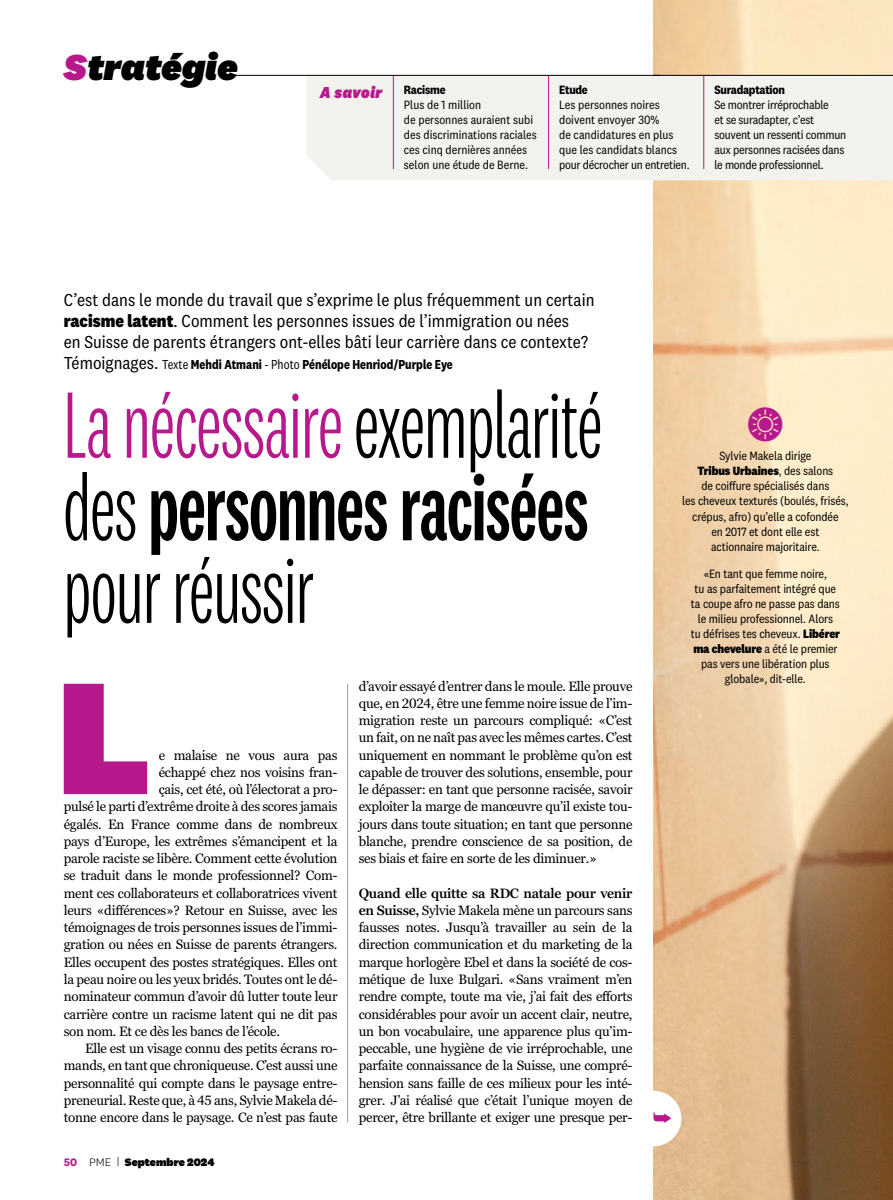
<style>
.page{position:relative;width:893px;height:1200px;background:#fff}
.page>*{position:absolute;margin:0;border:0;box-sizing:border-box;transform-origin:0 0}
._115_Txt_lett3_ouver{font:900 165.15px "National 2";color:#b7198c}
._012_Titre_65_55_ouv{font:500 97.5px/82.5px "National 2 Comp";color:#000;scale:.87 1}
._012_Titre_65_55_ouv-2{font:300 97.5px "National 2 Comp";color:#000;scale:.87 1}
._262_Icones3_x21{font:46.5px "Iconics Four";color:#b7198c}
._601_Strategie_rubri{font:italic 900 37.5px "National 2";color:#000}
._021_Chapeau_12_14_x{font:18px/21px "National 2 Narrow";color:#000}
._270_Asavoir_x09{font:italic 900 16.5px "National 2 Narrow";letter-spacing:.03em;color:#b7198c}
._101_Txt_base_renf_x{font:13.5px/17.2px "Georgia Pro";letter-spacing:-.02em;color:#000;text-align:justify}
._115_Txt_lett3_ouver-2{font:13.5px "Georgia Pro";letter-spacing:-.02em;color:#000}
._021_Chapeau_12_14_x-2{font:700 13.5px "National 2 Narrow";color:#000;scale:.93 1}
._122_Colonne_txt_neg{font:12.45px/15px "National 2 Narrow";letter-spacing:-.01em;color:#000;text-align:center}
._272_Asavoir_txt_x08{font:12.45px/15px "National 2 Narrow";letter-spacing:-.015em;color:#000}
._271_Asavoir_titre_x{font:12.45px/15px "National 2 Narrow";color:#000}
._271_Asavoir_titre_x-2{font:700 12.45px "National 2 Narrow";letter-spacing:-.02em;color:#000}
.t1{font:900 11.25px "National 2";color:#000}
.s1{color:#b7198c}
.s2{font-weight:800}
.s3{font-weight:400;font-size:18px}
.s4{font-weight:400}
.s5{font-weight:300;color:#b7198c}
.s6{font-weight:300}
.s7{font-weight:700;color:#b7198c}
.s8{font-weight:600}
</style>
<div class="page">
<img style="left:654px;top:0;width:239px;height:1199px">
<div style="left:626px;top:1090px;width:55px;height:55px;background:#fff;border-radius:50%"></div>
<div style="left:306px;top:76px;width:587px;height:104px;background:#f2f2ee"></div>
<hr style="left:347px;top:684px;width:1px;height:437px;background:#989898">
<hr style="left:393px;top:75px;width:1px;height:94px;background:#b7198c">
<hr style="left:548px;top:75px;width:1px;height:94px;background:#b7198c">
<hr style="left:703px;top:75px;width:1px;height:94px;background:#b7198c">
<hr style="left:230px;top:75px;width:430px;height:1px;background:#000">
<hr style="left:654px;top:75px;width:239px;height:1px;background:#000">
<p class="_601_Strategie_rubri" style="left:64px;top:43px;width:176px"><span class="s1">S</span>tratégie</p>
<p class="_270_Asavoir_x09" style="left:320px;top:82px;width:64px">A savoir</p>
<p class="_271_Asavoir_titre_x-2" style="left:404px;top:82px;width:43px">Racisme</p>
<p class="_272_Asavoir_txt_x08" style="left:404px;top:97px;width:134px">Plus de 1 million<br>de personnes auraient subi des discriminations raciales ces cinq dernières années selon une étude de Berne.</p>
<p class="_271_Asavoir_titre_x-2" style="left:559px;top:82px;width:30px">Etude</p>
<p class="_271_Asavoir_titre_x" style="left:559px;top:97px;width:132px">Les personnes noires doivent envoyer 30%<br>de candidatures en plus que les candidats blancs pour décrocher un entretien.</p>
<p class="_271_Asavoir_titre_x-2" style="left:714px;top:82px;width:72px">Suradaptation</p>
<p class="_272_Asavoir_txt_x08" style="left:714px;top:97px;width:133px">Se montrer irréprochable<br>et se suradapter, c’est souvent un ressenti commun aux personnes racisées dans le monde professionnel.</p>
<p class="_021_Chapeau_12_14_x" style="left:64px;top:289px;width:532px">C’est dans le monde du travail que s’exprime le plus fréquemment un certain <span class="s2">racisme latent</span>. Comment les personnes issues de l’immigration ou nées<br>en Suisse de parents étrangers ont-elles bâti leur carrière dans ce contexte?</p>
<p class="_021_Chapeau_12_14_x-2" style="left:64px;top:356px;width:420px"><span class="s3">Témoignages.</span> <span class="s4">Texte</span> Mehdi Atmani <span class="s4">- Photo</span> Pénélope Henriod/Purple Eye</p>
<p class="_012_Titre_65_55_ouv" style="left:64px;top:383px;width:620px"><span class="s5">La nécessaire</span> <span class="s6">exemplarité des</span> personnes racisées</p>
<p class="_012_Titre_65_55_ouv-2" style="left:64px;top:541px;width:289px">pour réussir</p>
<p class="_115_Txt_lett3_ouver" style="left:57px;top:632px;width:95px">L</p>
<p class="_115_Txt_lett3_ouver-2" style="left:159px;top:747px;width:180px">e malaise ne vous aura pas</p>
<p class="_115_Txt_lett3_ouver-2" style="left:159px;top:764px;width:180px">échappé chez nos voisins fran-</p>
<p class="_115_Txt_lett3_ouver-2" style="left:159px;top:781px;width:180px">çais, cet été, où l’électorat a pro-</p>
<p class="_115_Txt_lett3_ouver-2" style="left:64px;top:798px;width:275px">pulsé le parti d’extrême droite à des scores jamais</p>
<p class="_115_Txt_lett3_ouver-2" style="left:64px;top:816px;width:275px">égalés. En France comme dans de nombreux</p>
<p class="_115_Txt_lett3_ouver-2" style="left:64px;top:833px;width:275px">pays d’Europe, les extrêmes s’émancipent et la</p>
<p class="_115_Txt_lett3_ouver-2" style="left:64px;top:850px;width:275px">parole raciste se libère. Comment cette évolution</p>
<p class="_115_Txt_lett3_ouver-2" style="left:64px;top:867px;width:275px">se traduit dans le monde professionnel? Com-</p>
<p class="_115_Txt_lett3_ouver-2" style="left:64px;top:885px;width:275px">ment ces collaborateurs et collaboratrices vivent</p>
<p class="_115_Txt_lett3_ouver-2" style="left:64px;top:902px;width:275px">leurs «différences»? Retour en Suisse, avec les</p>
<p class="_115_Txt_lett3_ouver-2" style="left:64px;top:919px;width:275px">témoignages de trois personnes issues de l’immi-</p>
<p class="_115_Txt_lett3_ouver-2" style="left:64px;top:936px;width:275px">gration ou nées en Suisse de parents étrangers.</p>
<p class="_115_Txt_lett3_ouver-2" style="left:64px;top:954px;width:275px">Elles occupent des postes stratégiques. Elles ont</p>
<p class="_115_Txt_lett3_ouver-2" style="left:64px;top:971px;width:275px">la peau noire ou les yeux bridés. Toutes ont le dé-</p>
<p class="_115_Txt_lett3_ouver-2" style="left:64px;top:988px;width:275px">nominateur commun d’avoir dû lutter toute leur</p>
<p class="_115_Txt_lett3_ouver-2" style="left:64px;top:1005px;width:275px">carrière contre un racisme latent qui ne dit pas</p>
<p class="_115_Txt_lett3_ouver-2" style="left:64px;top:1023px;width:218px">son nom. Et ce dès les bancs de l’école.</p>
<p class="_101_Txt_base_renf_x" style="left:64px;top:1039px;width:275px;text-indent:21px">Elle est un visage connu des petits écrans ro&shy;mands, en tant que chroniqueuse. C’est aussi une personnalité qui compte dans le paysage entre&shy;preneurial. Reste que, à 45 ans, Sylvie Makela dé&shy;tonne encore dans le paysage. Ce n’est pas faute</p>
<p class="t1" style="left:64px;top:1154px;width:152px"><span class="s7">50</span> <span class="s6">PME |</span> Septembre 2024</p>
<p class="_101_Txt_base_renf_x" style="left:359px;top:677px;width:275px">d’avoir essayé d’entrer dans le moule. Elle prouve que, en 2024, être une femme noire issue de l’im&shy;migration reste un parcours compliqué: «C’est un fait, on ne naît pas avec les mêmes cartes. C’est uniquement en nommant le problème qu’on est capable de trouver des solutions, ensemble, pour le dépasser: en tant que personne racisée, savoir exploiter la marge de manœuvre qu’il existe tou&shy;jours dans toute situation; en tant que personne blanche, prendre conscience de sa position, de ses biais et faire en sorte de les diminuer.»</p>
<p class="_101_Txt_base_renf_x" style="left:359px;top:884px;width:275px"><span class="s8">Quand elle quitte sa RDC natale pour venir en Suisse,</span> Sylvie Makela mène un parcours sans fausses notes. Jusqu’à travailler au sein de la direction communication et du marketing de la marque horlogère Ebel et dans la société de cos&shy;métique de luxe Bulgari. «Sans vraiment m’en rendre compte, toute ma vie, j’ai fait des efforts considérables pour avoir un accent clair, neutre, un bon vocabulaire, une apparence plus qu’im&shy;peccable, une hygiène de vie irréprochable, une parfaite connaissance de la Suisse, une compré&shy;hension sans faille de ces milieux pour les inté&shy;grer. J’ai réalisé que c’était l’unique moyen de percer, être brillante et exiger une presque per-</p>
<p class="_262_Icones3_x21" style="left:746px;top:399px;width:41px">l</p>
<p class="_122_Colonne_txt_neg" style="left:682px;top:448px;width:168px">Sylvie Makela dirige<br><span class="s2">Tribus Urbaines</span>, des salons<br>de coiffure spécialisés dans<br>les cheveux texturés (boulés, frisés, crépus, afro) qu’elle a cofondée<br>en 2017 et dont elle est<br>actionnaire majoritaire.</p>
<p class="_122_Colonne_txt_neg" style="left:691px;top:566px;width:151px">«En tant que femme noire,<br>tu as parfaitement intégré que ta coupe afro ne passe pas dans le milieu professionnel. Alors<br>tu défrises tes cheveux. <span class="s2">Libérer ma chevelure</span> a été le premier pas vers une libération plus globale», dit-elle.</p>
</div>
